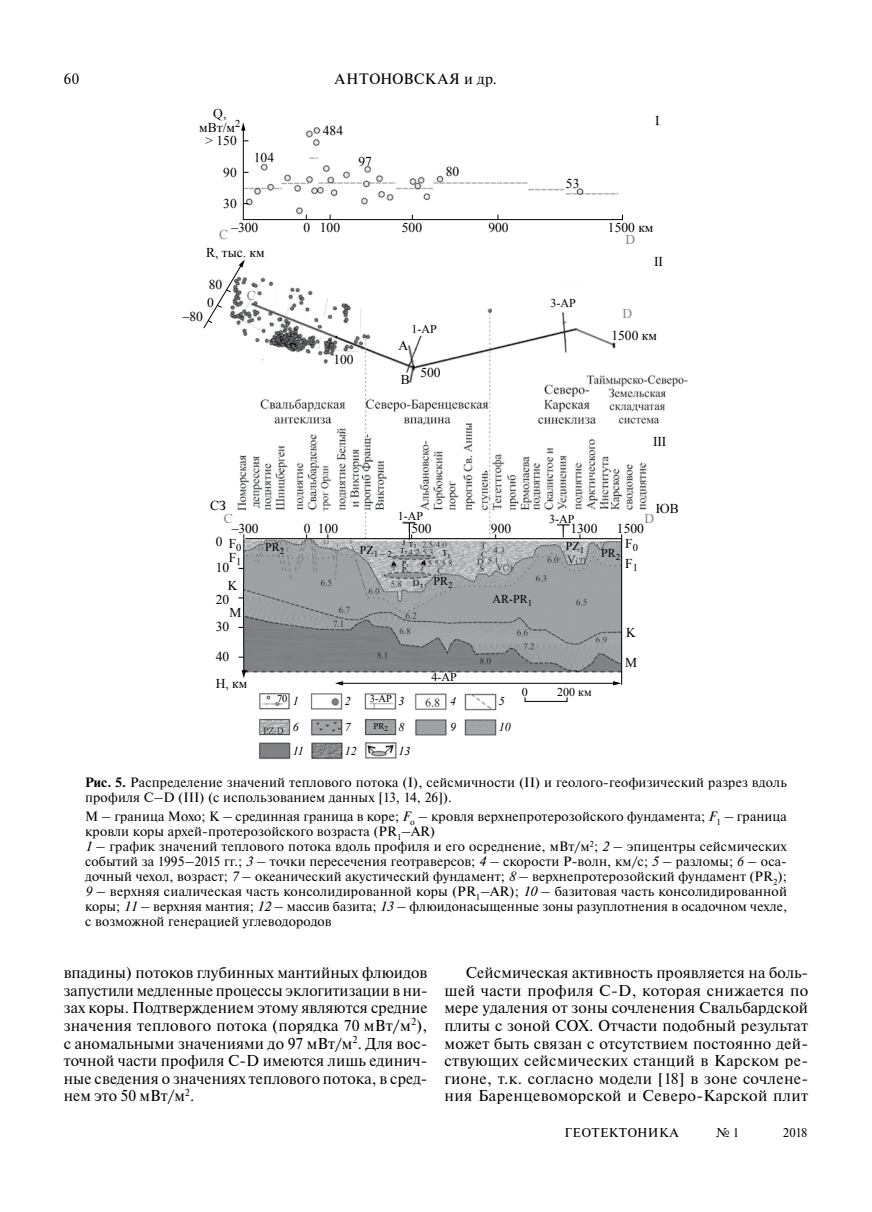
<style>
.page{position:relative;width:872px;height:1212px;background:#fff}
.page>*{position:absolute;margin:0;border:0;box-sizing:border-box;transform-origin:0 0}
.t1{font:15.75px/17.7px "Newton";letter-spacing:.005em;color:#000;text-align:justify}
.t2{font:15px "Newton";color:#000}
.t3{font:13.5px/15px "Newton";letter-spacing:.005em;color:#000}
.t4{font:13.5px/18px "Times New Roman";color:#000}
.t5{font:13.5px "Times New Roman";color:#828486}
.t6{font:12.75px "Newton";letter-spacing:.025em;color:#000}
.t7{font:12px "Times New Roman";color:#000}
.t8{font:italic 12px "Times New Roman";color:#000}
.t9{font:10.5px "Times New Roman";color:#000}
.t10{font:9px "Times New Roman";color:#000}
.t11{font:7.5px/5.8px "Times New Roman";color:#000}
.s1{font-style:italic;font-size:12px}
.s2{font-weight:700}
.s3{font-style:italic}
</style>
<div class="page">
<img style="left:237px;top:125px;width:451px;height:635px">
<div style="left:524px;top:697px;width:43px;height:5px;border:1px solid #000"></div>
<svg style="left:203px;top:259px;width:42px;height:70px"></svg>
<svg style="left:241px;top:122px;width:382px;height:98px"></svg>
<svg style="left:244px;top:538px;width:378px;height:147px;background:#9ea0a2"></svg>
<svg style="left:238px;top:534px;width:8px;height:144px"></svg>
<svg style="left:563px;top:525px;width:1px;height:12px"></svg>
<svg style="left:409px;top:523px;width:3px;height:17px"></svg>
<p class="t2" style="left:64px;top:69px;width:17px">60</p>
<p class="t2" style="left:335px;top:69px;width:24px">Антоновская</p>
<p class="t2" style="left:464px;top:69px;width:34px">и др.</p>
<p class="t4" style="left:199px;top:107px;width:42px;line-height:13.5px;text-align:center">Q, мВт/м<sup>2</sup></p>
<p class="t4" style="left:205px;top:132px;width:33px">&gt; 150</p>
<p class="t4" style="left:223px;top:163px;width:15px">90</p>
<p class="t4" style="left:223px;top:195px;width:15px">30</p>
<p class="t4" style="left:254px;top:148px;width:22px">104</p>
<p class="t4" style="left:323px;top:121px;width:22px">484</p>
<p class="t4" style="left:358px;top:152px;width:15px">97</p>
<p class="t4" style="left:446px;top:162px;width:15px">80</p>
<p class="t4" style="left:566px;top:174px;width:15px">53</p>
<p class="t4" style="left:655px;top:111px;width:6px">I</p>
<p class="t4" style="left:231px;top:219px;width:28px">–300</p>
<p class="t5" style="left:219px;top:225px;width:11px">C</p>
<p class="t4" style="left:206px;top:243px;width:60px">R, тыс. км</p>
<p class="t4" style="left:207px;top:275px;width:16px">80<br>0</p>
<p class="t4" style="left:183px;top:307px;width:22px">–80</p>
<p class="t5" style="left:247px;top:286px;width:11px">C</p>
<p class="t4" style="left:303px;top:219px;width:38px">0 100</p>
<p class="t4" style="left:402px;top:219px;width:22px">500</p>
<p class="t4" style="left:488px;top:219px;width:22px">900</p>
<p class="t4" style="left:608px;top:219px;width:47px">1500 км</p>
<p class="t4" style="left:333px;top:350px;width:22px">100</p>
<p class="t7" style="left:411px;top:321px;width:27px">1-АР</p>
<p class="t4" style="left:398px;top:336px;width:11px">А</p>
<p class="t4" style="left:401px;top:370px;width:11px">В</p>
<p class="t4" style="left:420px;top:363px;width:22px">500</p>
<p class="t7" style="left:550px;top:295px;width:27px">3-АР</p>
<p class="t5" style="left:625px;top:231px;width:11px">D</p>
<p class="t5" style="left:622px;top:305px;width:11px">D</p>
<p class="t4" style="left:654px;top:252px;width:10px">II</p>
<p class="t4" style="left:611px;top:327px;width:47px">1500 км</p>
<p class="t4" style="left:653px;top:432px;width:15px">III</p>
<p class="t4" style="left:210px;top:496px;width:17px">СЗ</p>
<p class="t4" style="left:656px;top:499px;width:24px">ЮВ</p>
<p class="t5" style="left:224px;top:510px;width:11px">C</p>
<p class="t7" style="left:398px;top:508px;width:27px">1-АР</p>
<p class="t5" style="left:644px;top:510px;width:11px">D</p>
<p class="t7" style="left:549px;top:511px;width:27px">3-АР</p>
<p class="t4" style="left:232px;top:519px;width:28px">–300</p>
<p class="t4" style="left:304px;top:519px;width:36px">0 100</p>
<p class="t4" style="left:411px;top:519px;width:22px">500</p>
<p class="t4" style="left:491px;top:519px;width:22px">900</p>
<p class="t4" style="left:570px;top:519px;width:28px">1300</p>
<p class="t4" style="left:617px;top:519px;width:28px">1500</p>
<p class="t4" style="left:216px;top:528px;width:15px;line-height:26px">0<br>10</p>
<p class="t4" style="left:216px;top:586px;width:15px;line-height:27px">20<br>30</p>
<p class="t4" style="left:216px;top:642px;width:33px;line-height:27.5px">40<br>H, км</p>
<p class="t4" style="left:229px;top:534px;width:14px">F<sub>0</sub></p>
<p class="t4" style="left:625px;top:534px;width:14px">F<sub>0</sub></p>
<p class="t4" style="left:229px;top:548px;width:14px">F<sub>1</sub></p>
<p class="t11" style="left:402px;top:540px;width:4px">J</p>
<p class="t11" style="left:409px;top:541px;width:9px">T<sub>3</sub></p>
<p class="t10" style="left:360px;top:548px;width:34px"><sup>PZ</sup>1 – 2</p>
<p class="t7" style="left:566px;top:538px;width:20px">PZ<sub>1</sub></p>
<p class="t7" style="left:265px;top:539px;width:21px">PR<sub>2</sub></p>
<p class="t11" style="left:400px;top:547px;width:8px">T<sub>2</sub></p>
<p class="t7" style="left:601px;top:545px;width:21px">PR<sub>2</sub></p>
<p class="t10" style="left:442px;top:547px;width:10px">T<sub>1</sub></p>
<p class="t4" style="left:625px;top:554px;width:14px">F<sub>1</sub></p>
<p class="t11" style="left:402px;top:560px;width:8px">P<sub>2<br></sub>P<sub>1</sub></p>
<p class="t7" style="left:433px;top:573px;width:21px">PR<sub>2</sub></p>
<p class="t10" style="left:413px;top:577px;width:12px">D<sub>3</sub></p>
<p class="t4" style="left:228px;top:576px;width:11px">K</p>
<p class="t7" style="left:492px;top:590px;width:41px">AR-PR<sub>1</sub></p>
<p class="t4" style="left:229px;top:603px;width:14px">M</p>
<p class="t4" style="left:626px;top:623px;width:11px">K</p>
<p class="t4" style="left:625px;top:653px;width:14px">M</p>
<p class="t7" style="left:431px;top:669px;width:27px">4-АР</p>
<p class="t7" style="left:521px;top:684px;width:7px">0</p>
<p class="t7" style="left:557px;top:684px;width:36px">200 км</p>
<p class="t9" style="left:370px;top:691px;width:24px">3-АР</p>
<p class="t9" style="left:277px;top:692px;width:23px">70 <span class="s1">1</span></p>
<p class="t8" style="left:345px;top:693px;width:7px">2</p>
<p class="t8" style="left:398px;top:693px;width:7px">3</p>
<p class="t8" style="left:450px;top:693px;width:7px">4</p>
<p class="t8" style="left:499px;top:693px;width:7px">5</p>
<p class="t8" style="left:293px;top:719px;width:7px">6</p>
<p class="t8" style="left:345px;top:719px;width:7px">7</p>
<p class="t8" style="left:398px;top:719px;width:7px">8</p>
<p class="t8" style="left:450px;top:719px;width:7px">9</p>
<p class="t8" style="left:499px;top:719px;width:13px">10</p>
<p class="t8" style="left:293px;top:743px;width:13px">11</p>
<p class="t8" style="left:345px;top:743px;width:13px">12</p>
<p class="t8" style="left:398px;top:743px;width:13px">13</p>
<p class="t10" style="left:373px;top:720px;width:16px">PR<sub>2</sub></p>
<p class="t3" style="left:85px;top:775px;width:703px"><span class="s2">Рис. 5.</span> Распределение значений теплового потока (I), сейсмичности (II) и геолого-геофизический разрез вдоль профиля С–D (III) (с использованием данных [13, 14, 26]).</p>
<p class="t3" style="left:85px;top:809px;width:703px">M – граница Мохо; K – срединная граница в коре; <span class="s3">F</span><sub>o</sub> – кровля верхнепротерозойского фундамента; <span class="s3">F</span><sub>1</sub> – граница кровли коры архей-протерозойского возраста (PR<sub>1</sub>–AR)<br><span class="s3">1</span> – график значений теплового потока вдоль профиля и его осреднение, мВт/м<sup>2</sup>; <span class="s3">2</span> – эпицентры сейсмических событий за 1995–2015 гг.; <span class="s3">3</span> – точки пересечения геотраверсов; <span class="s3">4</span> – скорости Р-волн, км/c; <span class="s3">5</span> – разломы; <span class="s3">6</span> – оса&shy;дочный чехол, возраст; <span class="s3">7</span> – океанический акустический фундамент; <span class="s3">8</span> – верхнепротерозойский фундамент (PR<sub>2</sub>); <span class="s3">9</span> – верхняя сиалическая часть консолидированной коры (PR<sub>1</sub>–AR); <span class="s3">10</span> – базитовая часть консолидированной коры; <span class="s3">11</span> – верхняя мантия; <span class="s3">12</span> – массив базита; <span class="s3">13</span> – флюидонасыщенные зоны разуплотнения в осадочном чехле, с возможной генерацией углеводородов</p>
<p class="t1" style="left:64px;top:964px;width:365px">впадины) потоков глубинных мантийных флюидов запустили медленные процессы эклогитизации в ни&shy;зах коры. Подтверждением этому являются средние значения теплового потока (порядка 70 мВт/м<sup>2</sup>), с аномальными значениями до 97 мВт/м<sup>2</sup>. Для вос&shy;точной части профиля С-D имеются лишь единич&shy;ные сведения о значениях теплового потока, в сред&shy;нем это 50 мВт/м<sup>2</sup>.</p>
<p class="t1" style="left:444px;top:964px;width:365px;text-indent:21px">Сейсмическая активность проявляется на боль&shy;шей части профиля С-D, которая снижается по мере удаления от зоны сочленения Свальбардской плиты с зоной СОХ. Отчасти подобный результат может быть связан с отсутствием постоянно дей&shy;ствующих сейсмических станций в Карском ре&shy;гионе, т.к. согласно модели [18] в зоне сочлене&shy;ния Баренцевоморской и Северо-Карской плит</p>
<p class="t6" style="left:564px;top:1124px;width:115px">ГЕОТЕКТОНИКА</p>
<p class="t6" style="left:716px;top:1124px;width:25px">№ 1</p>
<p class="t6" style="left:782px;top:1124px;width:26px">2018</p>
</div>
